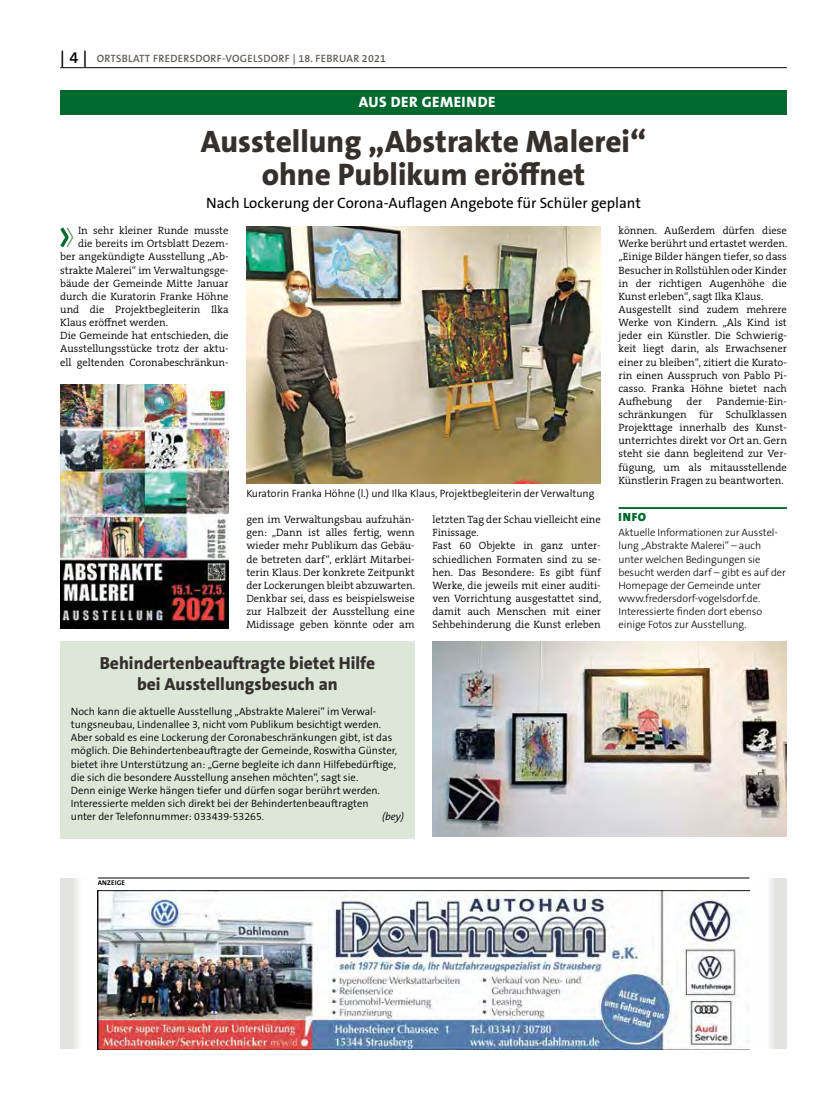
<style>
.page{position:relative;width:833px;height:1117px;background:#fff}
.page>*{position:absolute;margin:0;border:0;box-sizing:border-box;transform-origin:0 0}
.t1{font:800 31.25px/32.5px "The Sans B W8";color:#36302d;text-align:center}
.t2{font:800 17.5px/21px "The Sans B W8";color:#36302d;text-align:center}
.t3{font:15px "The Sans B W5 Plain";color:#000}
.t4{font:800 15px "The Sans B W8";letter-spacing:.035em;color:#fff}
.t5{font:900 11.88px "The Sans B W9";color:#00692d}
.t6{font:300 10.62px/13.1px "The Serif B W4";color:#000;text-align:justify}
.t7{font:300 10.62px/13.1px "The Sans B W4";color:#000}
.t8{font:300 10.62px/13.1px "The Sans B W3";letter-spacing:-.01em;color:#000}
.t9{font:600 10.62px "The Sans B W6";letter-spacing:.03em;color:#615c58}
.t10{font:italic 300 10.62px "The Sans B W4";color:#000}
.t11{font:700 6.88px "The Sans B W7";letter-spacing:.025em;color:#000}
.s1{font-size:16.25px;color:#000}
</style>
<div class="page">
<hr style="left:60px;top:67px;width:727px;height:1px;background:#000">
<div style="left:60px;top:90px;width:727px;height:24px;background:#00692d"></div>
<hr style="left:618px;top:507px;width:169px;height:2px;background:#00692d">
<svg style="left:60px;top:227px;width:14px;height:21px"></svg>
<img style="left:246px;top:227px;width:355px;height:256px">
<img style="left:60px;top:384px;width:169px;height:244px">
<img style="left:432px;top:641px;width:355px;height:195px">
<div style="left:60px;top:641px;width:355px;height:197px;background:#dce7d7"></div>
<hr style="left:98px;top:877px;width:651px;height:1px;background:#000">
<svg style="left:770px;top:878px;width:17px;height:170px;background:#e6e6e5"></svg>
<svg style="left:60px;top:878px;width:18px;height:170px;background:#e5e5e4"></svg>
<img style="left:98px;top:890px;width:651px;height:159px">
<p class="t9" style="left:60px;top:52px;width:327px"><span class="s1">| 4 |</span> ORTSBLATT FREDERSDORF-VOGELSDORF | 18. FEBRUAR 2021</p>
<h3 class="t4" style="left:359px;top:92px;width:138px">AUS DER GEMEINDE</h3>
<h1 class="t1" style="left:201px;top:126px;width:447px">Ausstellung „Abstrakte Malerei“ ohne Publikum eröffnet</h1>
<h3 class="t3" style="left:206px;top:193px;width:436px">Nach Lockerung der Corona-Auflagen Angebote für Schüler geplant</h3>
<p class="t6" style="left:78px;top:224px;width:152px">In sehr kleiner Runde musste</p>
<p class="t6" style="left:78px;top:237px;width:152px">die bereits im Ortsblatt Dezem-</p>
<p class="t6" style="left:60px;top:250px;width:170px">ber angekündigte Ausstellung „Ab-</p>
<p class="t6" style="left:60px;top:263px;width:170px">strakte Malerei“ im Verwaltungsge-</p>
<p class="t6" style="left:60px;top:276px;width:170px">bäude der Gemeinde Mitte Januar</p>
<p class="t6" style="left:60px;top:290px;width:170px">durch die Kuratorin Franke Höhne</p>
<p class="t6" style="left:60px;top:303px;width:170px">und die Projektbegleiterin Ilka</p>
<p class="t6" style="left:60px;top:316px;width:109px">Klaus eröffnet werden.</p>
<p class="t6" style="left:60px;top:329px;width:170px">Die Gemeinde hat entschieden, die</p>
<p class="t6" style="left:60px;top:342px;width:170px">Ausstellungsstücke trotz der aktu-</p>
<p class="t6" style="left:60px;top:355px;width:170px">ell geltenden Coronabeschränkun-</p>
<p class="t6" style="left:618px;top:224px;width:170px;text-align:left">können. Außerdem dürfen diese<br>Werke berührt und ertastet werden. „Einige Bilder hängen tiefer, so dass<br>Besucher in Rollstühlen oder Kinder in der richtigen Augenhöhe die<br>Kunst erleben“, sagt Ilka Klaus.<br>Ausgestellt sind zudem mehrere<br>Werke von Kindern. „Als Kind ist jeder ein Künstler. Die Schwierig&shy;keit liegt darin, als Erwachsener einer zu bleiben“, zitiert die Kurato&shy;rin einen Ausspruch von Pablo Pi&shy;casso. Franka Höhne bietet nach<br>Aufhebung</p>
<p class="t6" style="left:618px;top:394px;width:170px;text-indent:98px">Pandemie-Ein&shy;schränkungen für Schulklassen Projekttage innerhalb des Kunst&shy;unterrichtes direkt vor Ort an. Gern steht sie dann begleitend zur Ver&shy;fügung, um als mitausstellende Künstlerin Fragen zu beantworten.</p>
<p class="t5" style="left:618px;top:509px;width:29px">INFO</p>
<p class="t8" style="left:618px;top:526px;width:169px">Aktuelle Informationen zur Ausstel&shy;lung „Abstrakte Malerei“ – auch unter welchen Bedingungen sie besucht werden darf – gibt es auf der Homepage der Gemeinde unter www.fredersdorf-vogelsdorf.de.<br>Interessierte finden dort ebenso einige Fotos zur Ausstellung.</p>
<p class="t6" style="left:686px;top:394px;width:17px">der</p>
<p class="t7" style="left:246px;top:486px;width:349px">Kuratorin Franka Höhne (l.) und Ilka Klaus, Projektbegleiterin der Verwaltung</p>
<p class="t6" style="left:246px;top:513px;width:170px">gen im Verwaltungsbau aufzuhän&shy;gen: „Dann ist alles fertig, wenn wieder mehr Publikum das Gebäu&shy;de betreten darf“, erklärt Mitarbei&shy;terin Klaus. Der konkrete Zeitpunkt der Lockerungen bleibt abzuwarten.<br>Denkbar sei, dass es beispielsweise zur Halbzeit der Ausstellung eine Midissage geben könnte oder am</p>
<p class="t6" style="left:432px;top:513px;width:170px;text-align:left">letzten Tag der Schau vielleicht eine<br>Finissage.<br>Fast 60 Objekte in ganz unter&shy;schiedlichen Formaten sind zu se&shy;hen. Das Besondere: Es gibt fünf<br>Werke, die jeweils mit einer auditi&shy;ven Vorrichtung ausgestattet sind, damit auch Menschen mit einer<br>Sehbehinderung die Kunst erleben</p>
<h2 class="t2" style="left:100px;top:652px;width:277px">Behindertenbeauftragte bietet Hilfe bei Ausstellungsbesuch an</h2>
<p class="t7" style="left:71px;top:704px;width:328px">Noch kann die aktuelle Ausstellung „Abstrakte Malerei“ im Verwal&shy;tungsneubau, Lindenallee 3, nicht vom Publikum besichtigt werden.<br>Aber sobald es eine Lockerung der Coronabeschränkungen gibt, ist das möglich. Die Behindertenbeauftragte der Gemeinde, Roswitha Günster, bietet ihre Unterstützung an: „Gerne begleite ich dann Hilfebedürftige, die sich die besondere Ausstellung ansehen möchten“, sagt sie.<br>Denn einige Werke hängen tiefer und dürfen sogar berührt werden.<br>Interessierte melden sich direkt bei der Behindertenbeauftragten<br>unter der Telefonnummer: 033439-53265.</p>
<p class="t10" style="left:382px;top:810px;width:24px">(bey)</p>
<p class="t11" style="left:98px;top:878px;width:29px">ANZEIGE</p>
</div>
